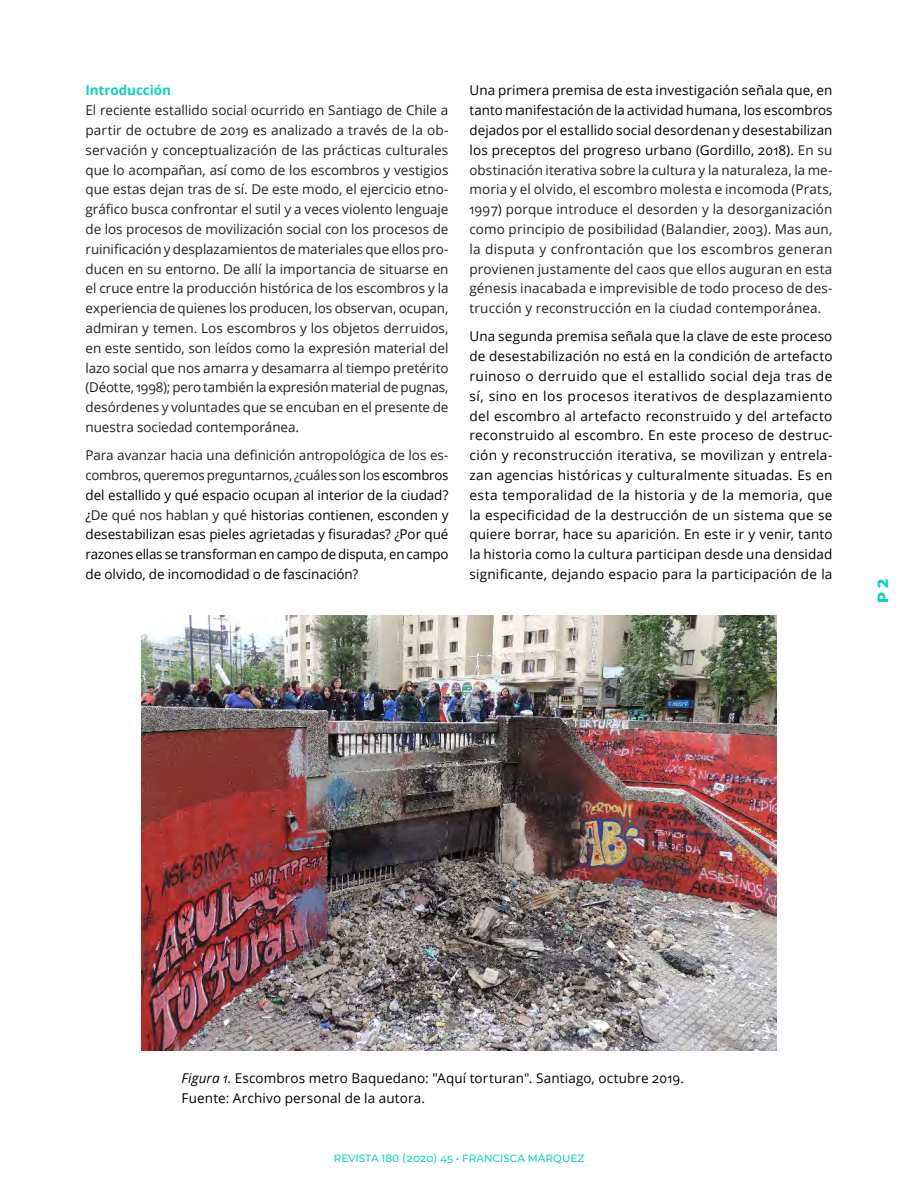
<style>
.page{position:relative;width:918px;height:1188px;background:#fff}
.page>*{position:absolute;margin:0;border:0;box-sizing:border-box;transform-origin:0 0}
.t1{font:800 15px "Montserrat";color:#0cd5b8}
.t2{font:13.5px/19.8px "Open Sans";letter-spacing:.005em;color:#231f20;text-align:justify}
.t3{font:13.5px/19.8px "Open Sans";letter-spacing:.01em;color:#000;text-align:justify}
.Heading_2{font:700 13.5px "Open Sans";letter-spacing:-.005em;color:#0cd5b8}
.t4{font:500 10.5px "Montserrat";color:#0cd5b8}
.s1{color:#231f20}
.s2{color:#000}
.s3{font-style:italic}
</style>
<div class="page">
<img style="left:142px;top:615px;width:634px;height:436px">
<p class="Heading_2" style="left:86px;top:81px;width:87px">Introducción</p>
<p class="t2" style="left:86px;top:100px;width:365px">El reciente estallido social ocurrido en Santiago de Chile a partir de octubre de 2019 es analizado a través de la ob&shy;servación y conceptualización de las prácticas culturales que lo acompañan, así como de los escombros y vestigios que estas dejan tras de sí. De este modo, el ejercicio etno&shy;gráfico busca confrontar el sutil y a veces violento lenguaje de los procesos de movilización social con los procesos de ruinificación y desplazamientos de materiales que ellos pro&shy;ducen en su entorno. De allí la importancia de situarse en el cruce entre la producción histórica de los escombros y la experiencia de quienes los producen, los observan, ocupan, admiran y temen. Los escombros y los objetos derruidos, en este sentido, son leídos como la expresión material del lazo social que nos amarra y desamarra al tiempo pretérito (Déotte, 1998); pero también la expresión material de pugnas, desórdenes y voluntades que se encuban en el presente de nuestra sociedad contemporánea.</p>
<p class="t3" style="left:86px;top:445px;width:365px"><span class="s1">Para avanzar hacia una definición antropológica de los es&shy;combros, queremos preguntarnos, ¿cuáles son los</span> escombros del estallido y qué espacio ocupan al interior de la ciudad? ¿<span class="s1">De qué nos hablan y qué</span> historias contienen, esconden y desestabilizan esas pieles agrietadas y fisuradas? ¿Por qué razones ellas se transforman en campo de disputa, en campo de olvido, de incomodidad o de fascinación?</p>
<p class="t2" style="left:470px;top:80px;width:365px"><span class="s2">Una primera premisa de esta investigación señala que, en tanto manifestación de la actividad humana, los escombros dejados por el estallido social desordenan y desestabilizan los preceptos del progreso urbano (Gordillo, 2018).</span> En su obstinación iterativa sobre la cultura y la naturaleza, la me&shy;moria y el olvido, el escombro molesta e incomoda (Prats, 1997) porque introduce el desorden y la desorganización como principio de posibilidad (Balandier, 2003). Mas aun, la disputa y confrontación que los escombros generan provienen justamente del caos que ellos auguran en esta génesis inacabada e imprevisible de todo proceso de des&shy;trucción y reconstrucción en la ciudad contemporánea.</p>
<p class="t3" style="left:470px;top:326px;width:365px">Una segunda premisa señala que la clave de este proceso de desestabilización no está en la condición de artefacto ruinoso o derruido que el estallido social deja tras de sí, sino en los procesos iterativos de desplazamiento del escombro al artefacto reconstruido y del artefacto reconstruido al escombro. En este proceso de destruc&shy;ción y reconstrucción iterativa, se movilizan y entrela&shy;zan agencias históricas y culturalmente situadas. Es en esta temporalidad de la historia y de la memoria, que la especificidad de la destrucción de un sistema que se quiere borrar, hace su aparición. En este ir y venir, tanto la historia como la cultura participan desde una densidad significante, dejando espacio para la participación de la</p>
<p class="t1" style="left:872px;top:603px;width:26px;rotate:-90deg">P 2</p>
<p class="t3" style="left:182px;top:1068px;width:504px"><span class="s3">Figura 1</span>. Escombros metro Baquedano: "Aquí torturan". Santiago, octubre 2019.</p>
<p class="t3" style="left:182px;top:1088px;width:245px">Fuente: Archivo personal de la autora.</p>
<p class="t4" style="left:334px;top:1151px;width:252px">REVISTA 180 (2020) 45 • FRANCISCA MÁRQUEZ</p>
</div>
